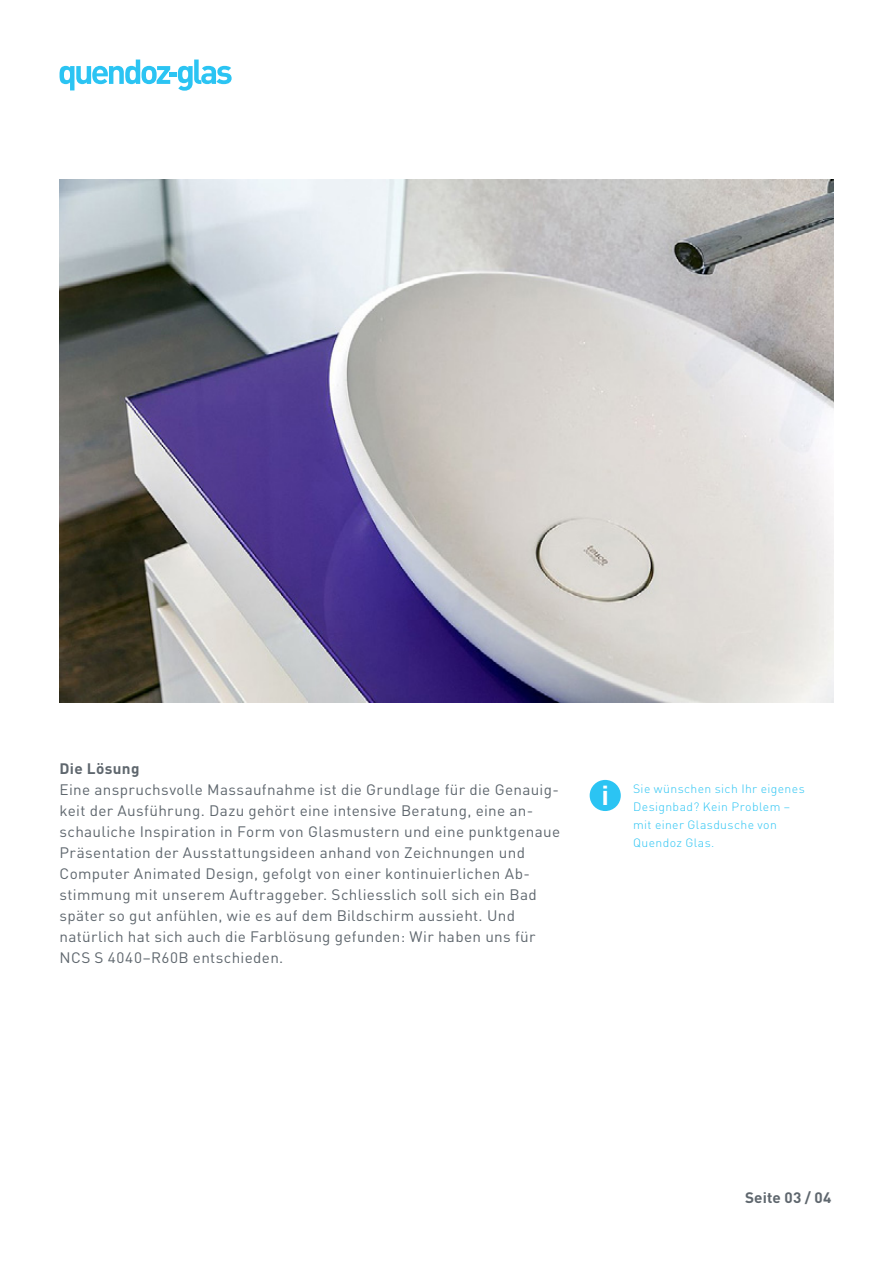
<style>
.page{position:relative;width:893px;height:1263px;background:#fff}
.page>*{position:absolute;margin:0;border:0;box-sizing:border-box;transform-origin:0 0}
.t1{font:700 27px "DIN";color:#fff}
.t2{font:15px/21px "DIN";letter-spacing:.02em;color:#5f676e}
.t3{font:700 15px "DIN";letter-spacing:.02em;color:#5f676e}
.t4{font:300 12px/18px "DIN";letter-spacing:.03em;color:#2bc4f3}
</style>
<div class="page">
<img style="left:60px;top:180px;width:773px;height:523px">
<svg style="left:60px;top:60px;width:172px;height:31px"></svg>
<div style="left:590px;top:780px;width:31px;height:31px;background:#2bc4f3;border-radius:50%"></div>
<p class="t3" style="left:60px;top:758px;width:82px">Die Lösung</p>
<p class="t2" style="left:60px;top:778px;width:502px">Eine anspruchsvolle Massaufnahme ist die Grundlage für die Genauig&shy;keit der Ausführung. Dazu gehört eine intensive Beratung, eine an&shy;schauliche Inspiration in Form von Glasmustern und eine punktgenaue Präsentation der Ausstattungsideen anhand von Zeichnungen und Computer Animated Design, gefolgt von einer kontinuierlichen Ab&shy;stimmung mit unserem Auftraggeber. Schliesslich soll sich ein Bad später so gut anfühlen, wie es auf dem Bildschirm aussieht. Und natürlich hat sich auch die Farblösung gefunden: Wir haben uns für NCS S 4040–R60B entschieden.</p>
<p class="t1" style="left:601px;top:778px;width:9px">i</p>
<p class="t4" style="left:633px;top:779px;width:173px">Sie wünschen sich Ihr eigenes<br>Designbad? Kein Problem – mit einer Glasdusche von<br>Quendoz Glas.</p>
<p class="t3" style="left:745px;top:1188px;width:88px">Seite 03 / 04</p>
</div>
